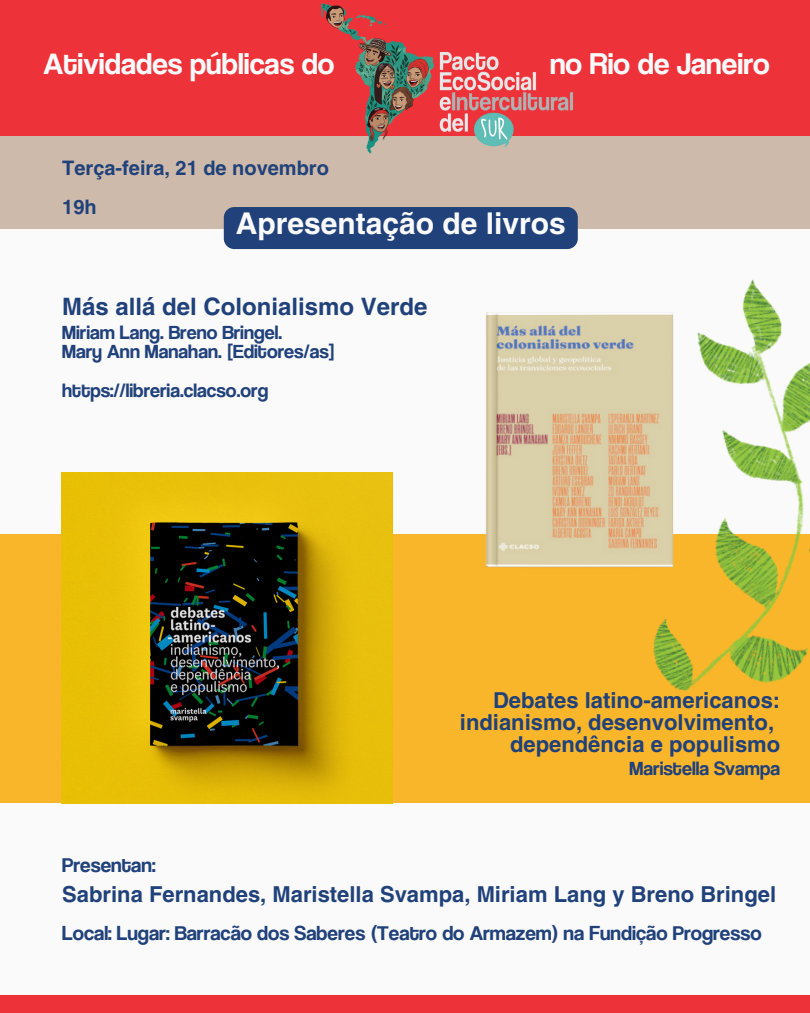
<style>
.page{position:relative;width:810px;height:1013px;background:#fff}
.page>*{position:absolute;margin:0;border:0;box-sizing:border-box;transform-origin:0 0}
.t1{font:31px "Coolvetica Rg";color:#fafafa}
.t2{font:700 30px "Helvetica LT Std";color:#fafafa}
.t3{font:700 24px "Helvetica LT Std";color:#20417a}
.t4{font:700 22px "Helvetica LT Std";color:#20417a}
.t5{font:21px "Coolvetica Rg";color:#20417a}
.t6{font:20px "Coolvetica Rg";color:#20417a}
.t7{font:700 20px "Helvetica LT Std";color:#20417a}
</style>
<div class="page">
<div style="left:0;top:0;width:810px;height:1012px;background:#ed3239"></div>
<div style="left:0;top:136px;width:810px;height:858px;background:#fafafa"></div>
<div style="left:0;top:534px;width:810px;height:268px;background:#fab62b"></div>
<div style="left:0;top:136px;width:810px;height:92px;background:#cdbaab"></div>
<img style="left:62px;top:472px;width:330px;height:331px">
<img style="left:571px;top:207px;width:239px;height:484px">
<img style="left:302px;top:246px;width:508px;height:387px">
<div style="left:224px;top:207px;width:354px;height:42px;background:#20417a;border-radius:10px"></div>
<img style="left:321px;top:3px;width:252px;height:151px">
<p class="t1" style="left:43px;top:44px;width:293px">Atividades públicas do</p>
<p class="t1" style="left:550px;top:44px;width:222px">no Rio de Janeiro</p>
<p class="t7" style="left:62px;top:161px;width:268px">Terça-feira, 21 de novembro</p>
<p class="t2" style="left:236px;top:212px;width:331px">Apresentação de livros</p>
<p class="t3" style="left:62px;top:298px;width:367px">Más allá del Colonialismo Verde</p>
<p class="t6" style="left:62px;top:319px;width:222px">Miriam Lang. Breno Bringel.</p>
<p class="t6" style="left:62px;top:339px;width:274px">Mary Ann Manahan. [Editores/as]</p>
<p class="t6" style="left:62px;top:378px;width:208px">https://libreria.clacso.org</p>
<p class="t4" style="left:493px;top:692px;width:289px">Debates latino-americanos:</p>
<p class="t4" style="left:460px;top:714px;width:316px">indianismo, desenvolvimento,</p>
<p class="t4" style="left:510px;top:735px;width:272px">dependência e populismo</p>
<p class="t6" style="left:630px;top:755px;width:152px">Maristella Svampa</p>
<p class="t5" style="left:62px;top:851px;width:95px">Presentan:</p>
<p class="t4" style="left:62px;top:885px;width:715px">Sabrina Fernandes, Maristella Svampa, Miriam Lang y Breno Bringel</p>
<p class="t5" style="left:62px;top:919px;width:701px">Local: Lugar: Barracão dos Saberes (Teatro do Armazem) na Fundição Progresso</p>
</div>
